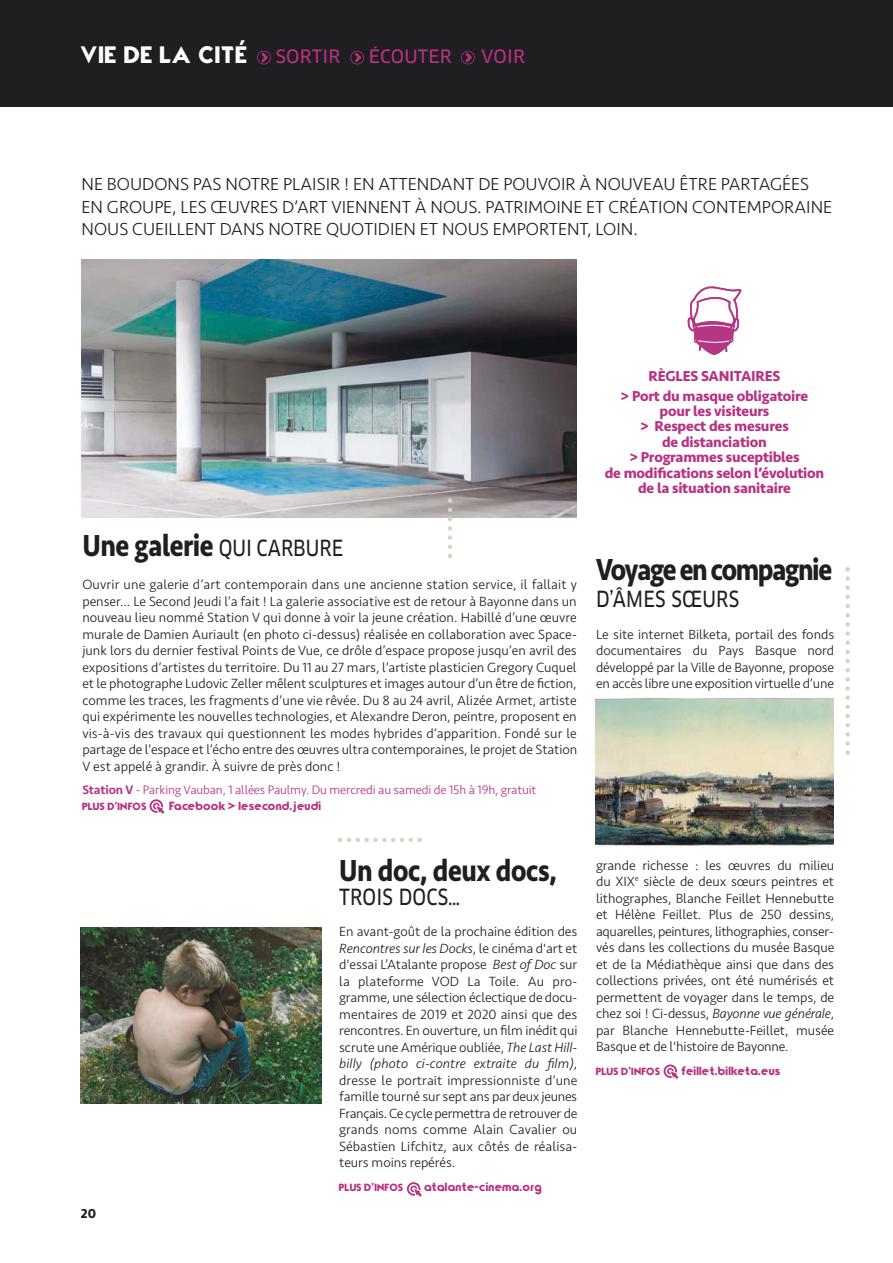
<style>
.page{position:relative;width:893px;height:1263px;background:#fff}
.page>*{position:absolute;margin:0;border:0;box-sizing:border-box;transform-origin:0 0}
.t1{font:700 31.5px "Seravek";letter-spacing:-.015em;color:#1f1e21;scale:.85 1}
.t2{font:700 31.5px "Seravek";letter-spacing:-.05em;color:#1f1e21;scale:.85 1}
.t3{font:24px "Typo Graphica";letter-spacing:.065em;color:#fff}
.t4{font:21.75px "Clan OT News";letter-spacing:.01em;color:#1f1e21;scale:.85 1}
.t5{font:300 18px/22.5px "Seravek";color:#1f1e21}
.t6{font:18px "Clan OT News";letter-spacing:.01em;color:#b83284}
.t7{font:700 14.85px/15.5px "Seravek";letter-spacing:-.015em;color:#b83284;text-align:center}
.t8{font:300 13.8px/16.5px "Seravek";letter-spacing:-.005em;color:#1f1e21;text-align:justify}
.t9{font:700 13.5px "Seravek";color:#1f1e21}
.t10{font:300 12.75px "Seravek";letter-spacing:-.01em;color:#b83284}
.t11{font:12px "Typo Graphica";letter-spacing:.05em;color:#b83284}
.t12{font:10.5px "Typo Graphica";letter-spacing:.035em;color:#b83284}
.s1{font-family:"Clan OT News";font-size:18px;color:#b83284}
.s2{font-family:"Clan OT News";font-weight:400;font-size:21.75px}
.s3{font-weight:500}
.s4{font-family:"Clan OT";font-weight:700}
.s5{font-style:italic}
</style>
<div class="page">
<img style="left:81px;top:927px;width:240px;height:177px">
<div style="left:0;top:0;width:893px;height:106px;background:#1f1e21"></div>
<img style="left:82px;top:259px;width:494px;height:258px">
<svg style="left:448px;top:498px;width:4px;height:60px"></svg>
<svg style="left:338px;top:838px;width:84px;height:4px"></svg>
<div style="left:257px;top:51px;width:14px;height:13px;border:2px solid #b83284;border-radius:50%"></div>
<svg style="left:262px;top:53px;width:6px;height:9px"></svg>
<div style="left:350px;top:51px;width:14px;height:13px;border:2px solid #b83284;border-radius:50%"></div>
<svg style="left:355px;top:53px;width:6px;height:9px"></svg>
<div style="left:461px;top:51px;width:14px;height:13px;border:2px solid #b83284;border-radius:50%"></div>
<svg style="left:466px;top:53px;width:6px;height:9px"></svg>
<svg style="left:150px;top:799px;width:15px;height:15px"></svg>
<svg style="left:407px;top:1182px;width:15px;height:15px"></svg>
<img style="left:595px;top:698px;width:238px;height:148px">
<svg style="left:845px;top:567px;width:5px;height:188px"></svg>
<svg style="left:664px;top:1064px;width:15px;height:15px"></svg>
<svg style="left:688px;top:286px;width:53px;height:69px"></svg>
<p class="t3" style="left:81px;top:41px;width:261px">VIE DE LA CITÉ <span class="s1">SORTIR</span></p>
<p class="t6" style="left:369px;top:50px;width:84px">éCOUTER</p>
<p class="t6" style="left:481px;top:50px;width:45px">VOIR</p>
<p class="t5" style="left:82px;top:173px;width:752px">NE BOUDONS PAS NOTRE PLAISIR ! EN ATTENDANT DE POUVOIR À NOUVEAU ÊTRE PARTAGÉES<br>EN GROUPE, LES ŒUVRES D’ART VIENNENT À NOUS. PATRIMOINE ET CRÉATION CONTEMPORAINE<br>NOUS CUEILLENT DANS NOTRE QUOTIDIEN ET NOUS EMPORTENT, LOIN.</p>
<p class="t1" style="left:82px;top:521px;width:308px">Une galerie <span class="s2">QUI CARBURE</span></p>
<p class="t8" style="left:82px;top:577px;width:496px">Ouvrir une galerie d’art contemporain dans une ancienne station service, il fallait y penser… Le Second Jeudi l’a fait ! La galerie associative est de retour à Bayonne dans un nouveau lieu nommé Station V qui donne à voir la jeune création. Habillé d’une œuvre murale de Damien Auriault (en photo ci-dessus) réalisée en collaboration avec Space&shy;junk lors du dernier festival Points de Vue, ce drôle d’espace propose jusqu’en avril des expositions d’artistes du territoire. Du 11 au 27 mars, l’artiste plasticien Gregory Cuquel et le photographe Ludovic Zeller mêlent sculptures et images autour d’un être de fiction, comme les traces, les fragments d’une vie rêvée. Du 8 au 24 avril, Alizée Armet, artiste qui expérimente les nouvelles technologies, et Alexandre Deron, peintre, proposent en vis-à-vis des travaux qui questionnent les modes hybrides d’apparition. Fondé sur le partage de l’espace et l’écho entre des œuvres ultra contemporaines, le projet de Station V est appelé à grandir. À suivre de près donc !</p>
<p class="t10" style="left:82px;top:782px;width:456px"><span class="s3">Station V</span> - Parking Vauban, 1 allées Paulmy. Du mercredi au samedi de 15h à 19h, gratuit</p>
<p class="t12" style="left:82px;top:800px;width:66px">PLUS D<span class="s4">’</span>INFOS</p>
<p class="t11" style="left:170px;top:799px;width:153px">Facebook &gt; lesecond.jeudi</p>
<p class="t9" style="left:81px;top:1203px;width:17px">20</p>
<p class="t1" style="left:339px;top:845px;width:258px">Un doc, deux docs,</p>
<p class="t4" style="left:339px;top:888px;width:144px">TROIS DOCS…</p>
<p class="t8" style="left:339px;top:923px;width:240px">En avant-goût de la prochaine édition des <span class="s5">Rencontres sur les Docks</span>, le cinéma d'art et d'essai L’Atalante propose <span class="s5">Best of Doc</span> sur la plateforme VOD La Toile. Au pro&shy;gramme, une sélection éclectique de docu&shy;mentaires de 2019 et 2020 ainsi que des rencontres. En ouverture, un film inédit qui scrute une Amérique oubliée, <span class="s5">The Last Hill&shy;billy (photo ci-contre extraite du film)</span>, dresse le portrait impressionniste d’une famille tourné sur sept ans par deux jeunes Français. Ce cycle permettra de retrouver de grands noms comme Alain Cavalier ou Sébastien Lifchitz, aux côtés de réalisa&shy;teurs moins repérés.</p>
<p class="t12" style="left:339px;top:1181px;width:66px">PLUS D<span class="s4">’</span>INFOS</p>
<p class="t11" style="left:424px;top:1180px;width:118px">atalante-cinema.org</p>
<p class="t7" style="left:621px;top:365px;width:189px;line-height:20px">RÈGLES SANITAIRES<br>&gt; Port du masque obligatoire</p>
<p class="t7" style="left:605px;top:403px;width:221px">pour les visiteurs<br>&gt; Respect des mesures<br>de distanciation<br>&gt; Programmes suceptibles<br>de modifications selon l’évolution de la situation sanitaire</p>
<p class="t2" style="left:596px;top:544px;width:279px">Voyage en compagnie</p>
<p class="t4" style="left:596px;top:591px;width:170px">D’ÂMES SŒURS</p>
<p class="t8" style="left:596px;top:626px;width:240px">Le site internet Bilketa, portail des fonds documentaires du Pays Basque nord développé par la Ville de Bayonne, propose en accès libre une exposition virtuelle d’une</p>
<p class="t8" style="left:596px;top:857px;width:240px">grande richesse : les œuvres du milieu du XIX<sup>e</sup> siècle de deux sœurs peintres et lithographes, Blanche Feillet Hennebutte et Hélène Feillet. Plus de 250 dessins, aquarelles, peintures, lithographies, conser&shy;vés dans les collections du musée Basque et de la Médiathèque ainsi que dans des collections privées, ont été numérisés et permettent de voyager dans le temps, de chez soi ! Ci-dessus, <span class="s5">Bayonne vue générale</span>, par Blanche Hennebutte-Feillet, musée Basque et de l'histoire de Bayonne.</p>
<p class="t12" style="left:596px;top:1065px;width:66px">PLUS D<span class="s4">’</span>INFOS</p>
<p class="t11" style="left:681px;top:1064px;width:100px">feillet.bilketa.eus</p>
</div>
